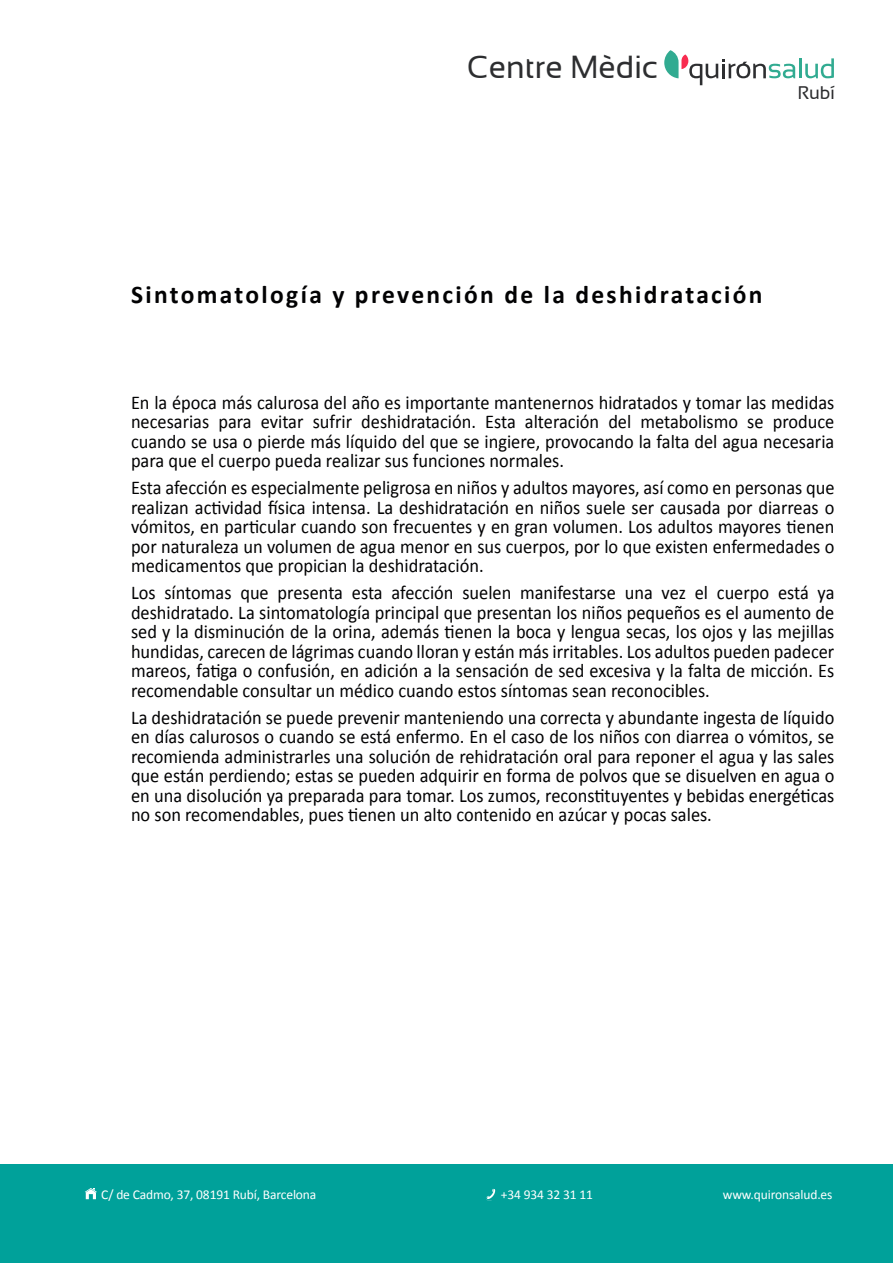
<style>
.page{position:relative;width:893px;height:1263px;background:#fff}
.page>*{position:absolute;margin:0;border:0;box-sizing:border-box;transform-origin:0 0}
.t1{font:31.8px "Sansation";color:#2d2e30}
.t2{font:700 25.5px "Calibri";letter-spacing:.09em;color:#020203}
.t3{font:19.5px/19.5px "Calibri";color:#020203;text-align:justify;scale:.94 1}
.t4{font:18.15px "Sansation";color:#2d2e30}
.t5{font:13.5px "Calibri";letter-spacing:-.01em;color:#fff}
</style>
<div class="page">
<div style="left:0;top:1165px;width:893px;height:98px;background:#00a19a"></div>
<svg style="left:487px;top:1189px;width:8px;height:12px"></svg>
<svg style="left:85px;top:1188px;width:12px;height:11px"></svg>
<hr style="left:799px;top:58px;width:2px;height:20px;background:#31ab91">
<svg style="left:805px;top:58px;width:29px;height:20px"></svg>
<svg style="left:664px;top:50px;width:131px;height:35px"></svg>
<h1 class="t1" style="left:467px;top:49px;width:192px">Centre Mèdic</h1>
<p class="t4" style="left:798px;top:83px;width:38px">Rubí</p>
<h2 class="t2" style="left:131px;top:278px;width:633px">Sintomatología y prevención de la deshidratación</h2>
<p class="t3" style="left:131px;top:392px;width:750px">En la época más calurosa del año es importante mantenernos hidratados y tomar las medidas necesarias para evitar sufrir deshidratación. Esta alteración del metabolismo se produce cuando se usa o pierde más líquido del que se ingiere, provocando la falta del agua necesaria para que el cuerpo pueda realizar sus funciones normales.</p>
<p class="t3" style="left:131px;top:478px;width:750px">Esta afección es especialmente peligrosa en niños y adultos mayores, así como en personas que realizan actividad física intensa. La deshidratación en niños suele ser causada por diarreas o vómitos, en particular cuando son frecuentes y en gran volumen. Los adultos mayores tienen por naturaleza un volumen de agua menor en sus cuerpos, por lo que existen enfermedades o medicamentos que propician la deshidratación.</p>
<p class="t3" style="left:131px;top:583px;width:750px">Los síntomas que presenta esta afección suelen manifestarse una vez el cuerpo está ya deshidratado. La sintomatología principal que presentan los niños pequeños es el aumento de sed y la disminución de la orina, además tienen la boca y lengua secas, los ojos y las mejillas hundidas, carecen de lágrimas cuando lloran y están más irritables. Los adultos pueden padecer mareos, fatiga o confusión, en adición a la sensación de sed excesiva y la falta de micción. Es recomendable consultar un médico cuando estos síntomas sean reconocibles.</p>
<p class="t3" style="left:131px;top:707px;width:750px">La deshidratación se puede prevenir manteniendo una correcta y abundante ingesta de líquido en días calurosos o cuando se está enfermo. En el caso de los niños con diarrea o vómitos, se recomienda administrarles una solución de rehidratación oral para reponer el agua y las sales que están perdiendo; estas se pueden adquirir en forma de polvos que se disuelven en agua o en una disolución ya preparada para tomar. Los zumos, reconstituyentes y bebidas energéticas no son recomendables, pues tienen un alto contenido en azúcar y pocas sales.</p>
<p class="t5" style="left:101px;top:1186px;width:217px">C/ de Cadmo, 37, 08191 Rubí, Barcelona</p>
<p class="t5" style="left:501px;top:1186px;width:94px">+34 934 32 31 11</p>
<p class="t5" style="left:723px;top:1186px;width:111px">www.quironsalud.es</p>
</div>
